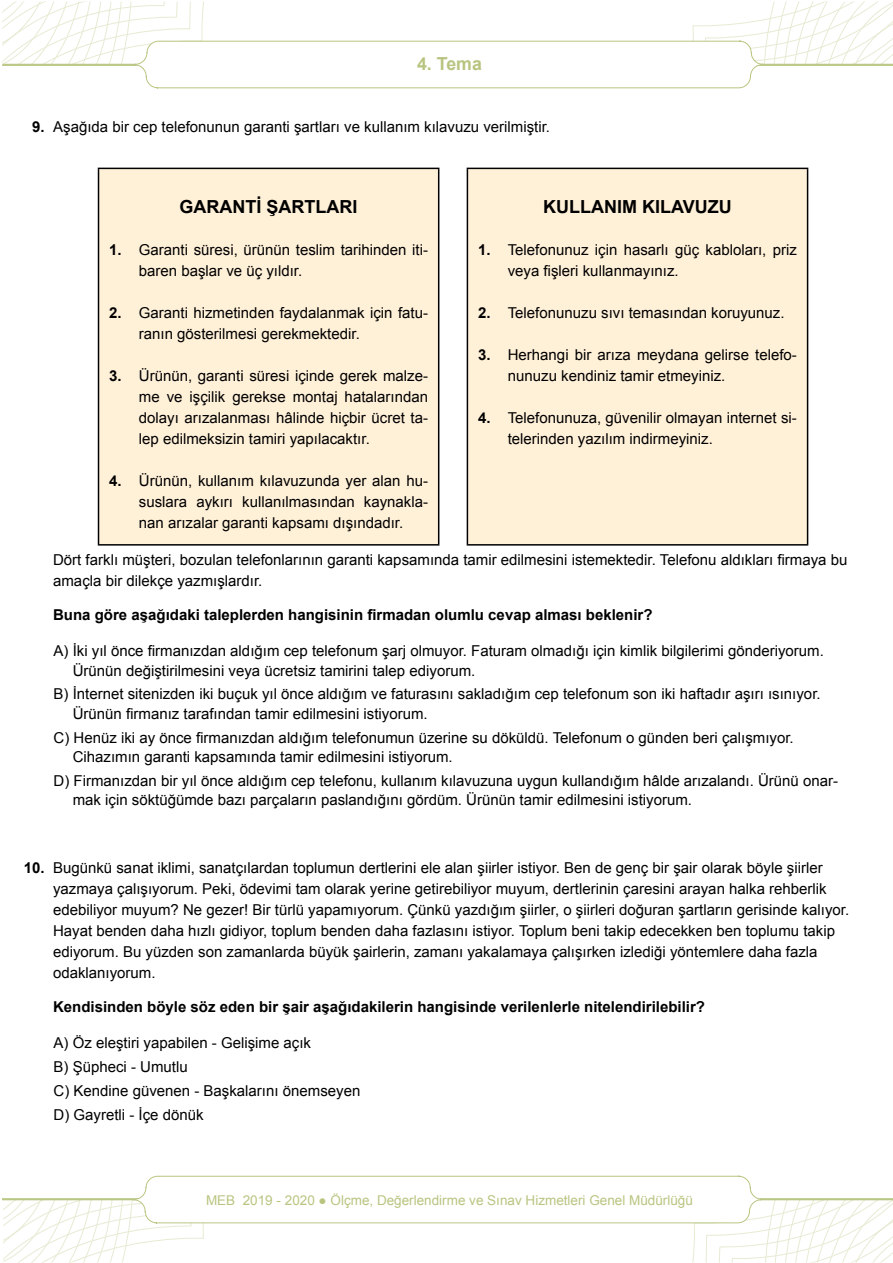
<style>
.page{position:relative;width:893px;height:1263px;background:#fff}
.page>*{position:absolute;margin:0;border:0;box-sizing:border-box;transform-origin:0 0}
.t1{font:700 18px "Arial";color:#000}
.t2{font:700 18px "Arial";color:#b7c580}
.t3{font:15px/21px "Arial";color:#000}
.t4{font:700 15px "Arial";color:#000}
.t5{font:13.5px "Arial";color:#b7c580}
.s1{font-weight:700}
</style>
<div class="page">
<svg style="left:2px;top:1175px;width:891px;height:87px"></svg>
<svg style="left:2px;top:1px;width:891px;height:88px"></svg>
<div style="left:99px;top:168px;width:708px;height:377px;background:#fff0d8"></div>
<hr style="left:98px;top:168px;width:341px;height:1px;background:#000">
<hr style="left:98px;top:169px;width:1px;height:375px;background:#000">
<hr style="left:438px;top:169px;width:1px;height:375px;background:#000">
<hr style="left:467px;top:168px;width:341px;height:1px;background:#000">
<hr style="left:467px;top:169px;width:1px;height:375px;background:#000">
<hr style="left:807px;top:169px;width:1px;height:375px;background:#000">
<hr style="left:98px;top:544px;width:341px;height:2px;background:#000">
<hr style="left:467px;top:544px;width:341px;height:2px;background:#000">
<p class="t2" style="left:417px;top:52px;width:66px">4. Tema</p>
<p class="t3" style="left:32px;top:116px;width:519px"><span class="s1">9.</span> Aşağıda bir cep telefonunun garanti şartları ve kullanım kılavuzu verilmiştir.</p>
<p class="t1" style="left:180px;top:195px;width:179px">GARANTİ ŞARTLARI</p>
<p class="t3" style="left:139px;top:239px;width:291px;text-indent:-30px"><span class="s1">1.</span> Garanti süresi, ürünün teslim tarihinden iti&shy;baren başlar ve üç yıldır.</p>
<p class="t3" style="left:139px;top:302px;width:291px;text-indent:-30px"><span class="s1">2.</span> Garanti hizmetinden faydalanmak için fatu&shy;ranın gösterilmesi gerekmektedir.</p>
<p class="t3" style="left:139px;top:365px;width:291px;text-align:justify;text-indent:-30px"><span class="s1">3.</span> Ürünün, garanti süresi içinde gerek malze&shy;me ve işçilik gerekse montaj hatalarından dolayı arızalanması hâlinde hiçbir ücret ta&shy;lep edilmeksizin tamiri yapılacaktır.</p>
<p class="t3" style="left:139px;top:470px;width:291px;text-align:justify;text-indent:-30px"><span class="s1">4.</span> Ürünün, kullanım kılavuzunda yer alan hu&shy;suslara aykırı kullanılmasından kaynakla&shy;nan arızalar garanti kapsamı dışındadır.</p>
<p class="t1" style="left:543px;top:195px;width:190px">KULLANIM KILAVUZU</p>
<p class="t3" style="left:508px;top:239px;width:291px;text-indent:-30px"><span class="s1">1.</span> Telefonunuz için hasarlı güç kabloları, priz veya fişleri kullanmayınız.</p>
<p class="t3" style="left:478px;top:302px;width:308px"><span class="s1">2.</span> Telefonunuzu sıvı temasından koruyunuz.</p>
<p class="t3" style="left:508px;top:344px;width:291px;text-indent:-30px"><span class="s1">3.</span> Herhangi bir arıza meydana gelirse telefo&shy;nunuzu kendiniz tamir etmeyiniz.</p>
<p class="t3" style="left:508px;top:407px;width:291px;text-indent:-30px"><span class="s1">4.</span> Telefonunuza, güvenilir olmayan internet si&shy;telerinden yazılım indirmeyiniz.</p>
<p class="t3" style="left:53px;top:549px;width:796px">Dört farklı müşteri, bozulan telefonlarının garanti kapsamında tamir edilmesini istemektedir. Telefonu aldıkları firmaya bu amaçla bir dilekçe yazmışlardır.</p>
<p class="t4" style="left:53px;top:604px;width:601px">Buna göre aşağıdaki taleplerden hangisinin firmadan olumlu cevap alması beklenir?</p>
<p class="t3" style="left:73px;top:641px;width:753px;line-height:19.5px;text-indent:-19px">A) İki yıl önce firmanızdan aldığım cep telefonum şarj olmuyor. Faturam olmadığı için kimlik bilgilerimi gönderiyorum.<br>Ürünün değiştirilmesini veya ücretsiz tamirini talep ediyorum.</p>
<p class="t3" style="left:73px;top:684px;width:749px;line-height:19.5px;text-indent:-19px">B) İnternet sitenizden iki buçuk yıl önce aldığım ve faturasını sakladığım cep telefonum son iki haftadır aşırı ısınıyor.<br>Ürünün firmanız tarafından tamir edilmesini istiyorum.</p>
<p class="t3" style="left:73px;top:728px;width:722px;line-height:19.5px;text-indent:-19px">C) Henüz iki ay önce firmanızdan aldığım telefonumun üzerine su döküldü. Telefonum o günden beri çalışmıyor.<br>Cihazımın garanti kapsamında tamir edilmesini istiyorum.</p>
<p class="t3" style="left:73px;top:771px;width:767px;line-height:19.5px;text-indent:-19px">D) Firmanızdan bir yıl önce aldığım cep telefonu, kullanım kılavuzuna uygun kullandığım hâlde arızalandı. Ürünü onar&shy;mak için söktüğümde bazı parçaların paslandığını gördüm. Ürünün tamir edilmesini istiyorum.</p>
<p class="t3" style="left:53px;top:857px;width:798px;text-indent:-29px"><span class="s1">10.</span> Bugünkü sanat iklimi, sanatçılardan toplumun dertlerini ele alan şiirler istiyor. Ben de genç bir şair olarak böyle şiirler yazmaya çalışıyorum. Peki, ödevimi tam olarak yerine getirebiliyor muyum, dertlerinin çaresini arayan halka rehberlik edebiliyor muyum? Ne gezer! Bir türlü yapamıyorum. Çünkü yazdığım şiirler, o şiirleri doğuran şartların gerisinde kalıyor.<br>Hayat benden daha hızlı gidiyor, toplum benden daha fazlasını istiyor. Toplum beni takip edecekken ben toplumu takip ediyorum. Bu yüzden son zamanlarda büyük şairlerin, zamanı yakalamaya çalışırken izlediği yöntemlere daha fazla odaklanıyorum.</p>
<p class="t4" style="left:53px;top:997px;width:653px">Kendisinden böyle söz eden bir şair aşağıdakilerin hangisinde verilenlerle nitelendirilebilir?</p>
<p class="t3" style="left:54px;top:1031px;width:308px;line-height:23.7px">A) Öz eleştiri yapabilen - Gelişime açık<br>B) Şüpheci - Umutlu<br>C) Kendine güvenen - Başkalarını önemseyen<br>D) Gayretli - İçe dönük</p>
<p class="t5" style="left:206px;top:1191px;width:488px">MEB 2019 - 2020 ● Ölçme, Değerlendirme ve Sınav Hizmetleri Genel Müdürlüğü</p>
</div>
